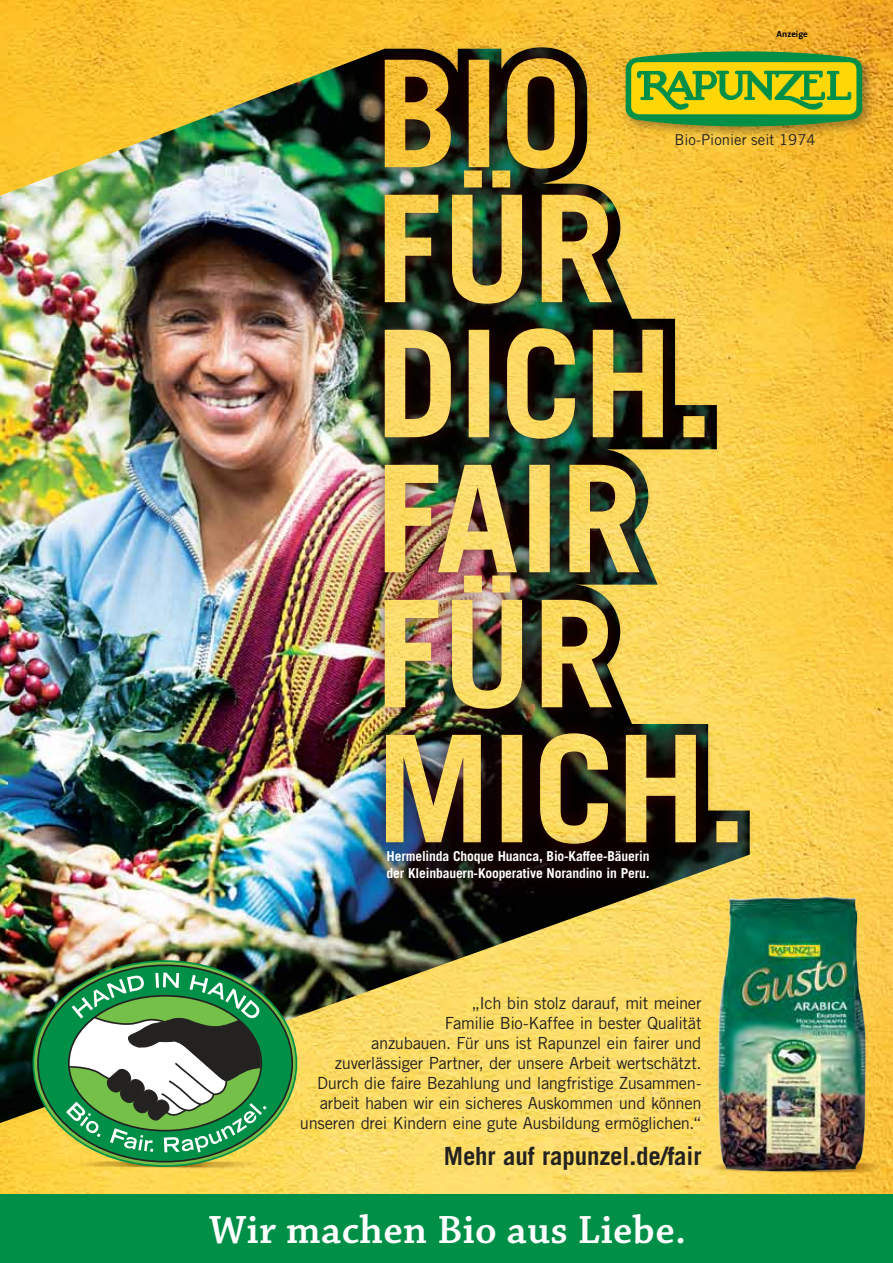
<style>
.page{position:relative;width:893px;height:1263px;background:#fff}
.page>*{position:absolute;margin:0;border:0;box-sizing:border-box;transform-origin:0 0}
.t1{font:600 41.55px "Chaparral Pro";letter-spacing:.01em;color:#fff}
.t2{font:700 25.05px "Trade Gothic";letter-spacing:-.005em;color:#242221}
.t3{font:16.65px/20.1px "Trade Gothic";letter-spacing:-.02em;color:#242221;text-align:right}
.t4{font:15px "Trade Gothic";color:#242221}
.t5{font:700 13.65px/17.4px "Trade Gothic";letter-spacing:-.015em;color:#fff}
.t6{font:700 9px "The Sans";color:#000}
</style>
<div class="page">
<img style="left:0;top:0;width:893px;height:1194px">
<div style="left:366px;top:40px;width:390px;height:822px;background:#420000;opacity:.75"></div>
<img style="left:385px;top:58px;width:319px;height:786px">
<img style="left:672px;top:1151px;width:221px;height:40px">
<img style="left:714px;top:893px;width:156px;height:282px">
<svg style="left:368px;top:832px;width:300px;height:67px;fill:#0f0101"></svg>
<div style="left:621px;top:47px;width:254px;height:93px;background:#242221;opacity:.4"></div>
<svg style="left:626px;top:49px;width:236px;height:80px"></svg>
<div style="left:663px;top:121px;width:164px;height:38px;background:#fff;opacity:.45"></div>
<img style="left:35px;top:1154px;width:260px;height:26px">
<img style="left:36px;top:964px;width:258px;height:199px">
<svg style="left:64px;top:972px;width:203px;height:180px"></svg>
<div style="left:0;top:1194px;width:893px;height:69px;background:#008f47"></div>
<p class="t6" style="left:777px;top:28px;width:33px">Anzeige</p>
<p class="t4" style="left:674px;top:131px;width:143px">Bio-Pionier seit 1974</p>
<p class="t5" style="left:387px;top:847px;width:265px">Hermelinda Choque Huanca, Bio-Kaffee-Bäuerin der Kleinbauern-Kooperative Norandino in Peru.</p>
<p class="t3" style="left:300px;top:993px;width:403px">„Ich bin stolz darauf, mit meiner<br>Familie Bio-Kaffee in bester Qualität<br>anzubauen. Für uns ist Rapunzel ein fairer und zuverlässiger Partner, der unsere Arbeit wertschätzt.<br>Durch die faire Bezahlung und langfristige Zusammen&shy;arbeit haben wir ein sicheres Auskommen und können unseren drei Kindern eine gute Ausbildung ermöglichen.“</p>
<h2 class="t2" style="left:444px;top:1140px;width:259px">Mehr auf rapunzel.de/fair</h2>
<h1 class="t1" style="left:209px;top:1206px;width:479px">Wir machen Bio aus Liebe.</h1>
</div>
